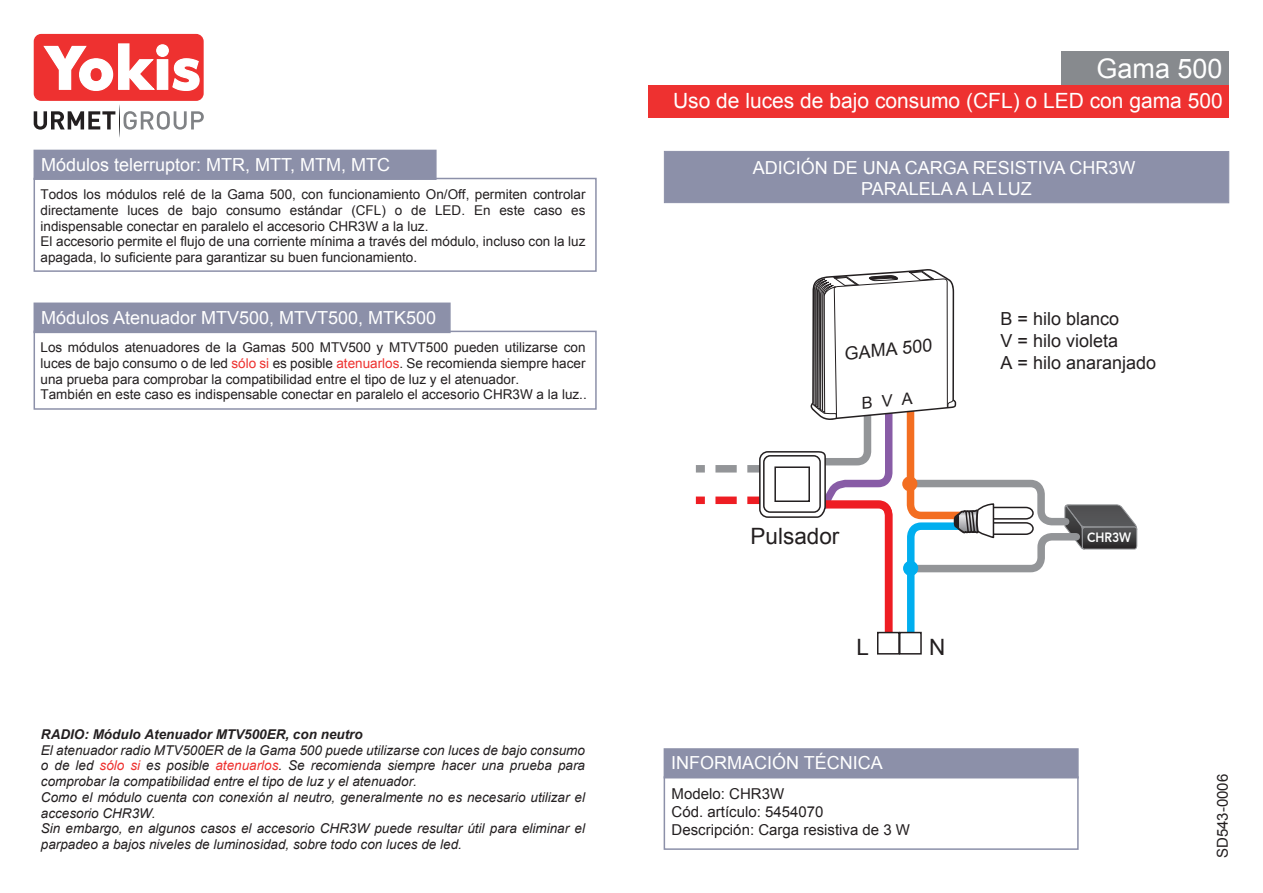
<style>
.page{position:relative;width:1263px;height:893px;background:#fff}
.page>*{position:absolute;margin:0;border:0;box-sizing:border-box;transform-origin:0 0}
.t1{font:27px "Arial";color:#fff}
.t2{font:22.5px "Arial";color:#231f20}
.t3{font:21px "Arial";color:#fff}
.t4{font:18px/21px "Arial";color:#fff;text-align:center}
.t5{font:18px/21.6px "Arial";color:#231f20}
.t6{font:15px/18px "Arial";color:#231f20}
.t7{font:13.5px/15.8px "Arial";color:#231f20}
.t8{font:italic 13.5px/15.8px "Arial";color:#231f20}
.t9{font:italic 700 13.5px "Arial";color:#231f20}
.t10{font:800 13.5px "Avenir";color:#fff;scale:.9 1}
.s1{color:#ee3230}
</style>
<div class="page">
<div style="left:1061px;top:51px;width:168px;height:34px;background:#878a8e"></div>
<div style="left:648px;top:86px;width:581px;height:32px;background:#ee3130"></div>
<div style="left:664px;top:151px;width:565px;height:52px;background:#8c90a9"></div>
<div style="left:664px;top:748px;width:415px;height:30px;background:#8c90a9;border:2px solid #8c90a9"></div>
<div style="left:664px;top:776px;width:415px;height:74px;border:2px solid #8c90a9"></div>
<div style="left:34px;top:150px;width:403px;height:30px;background:#8c90a9"></div>
<div style="left:34px;top:178px;width:563px;height:94px;border:2px solid #8c90a9"></div>
<div style="left:34px;top:303px;width:417px;height:30px;background:#8c90a9"></div>
<div style="left:34px;top:331px;width:563px;height:79px;border:2px solid #8c90a9"></div>
<div style="left:696px;top:497px;width:9px;height:7px;background:#ee1d23"></div>
<div style="left:696px;top:465px;width:9px;height:7px;background:#939598"></div>
<div style="left:899px;top:632px;width:23px;height:23px;background:#fff;border:2px solid #231f20"></div>
<div style="left:877px;top:632px;width:23px;height:23px;background:#fff;border:2px solid #231f20"></div>
<div style="left:34px;top:34px;width:170px;height:67px;background:#ee3130;border-radius:7px"></div>
<svg style="left:43px;top:43px;width:157px;height:48px"></svg>
<svg style="left:124px;top:111px;width:80px;height:19px"></svg>
<svg style="left:34px;top:111px;width:81px;height:19px"></svg>
<svg style="left:715px;top:269px;width:422px;height:376px"></svg>
<h3 class="t4" style="left:41px;top:154px;width:351px">Módulos telerruptor: MTR, MTT, MTM, MTC</h3>
<p class="t7" style="left:40px;top:187px;width:547px">Todos los módulos relé de la Gama 500, con funcionamiento On/Off, permiten controlar directamente luces de bajo consumo estándar (CFL) o de LED. En este caso es indispensable conectar en paralelo el accesorio CHR3W a la luz.<br>El accesorio permite el flujo de una corriente mínima a través del módulo, incluso con la luz apagada, lo suficiente para garantizar su buen funcionamiento.</p>
<h3 class="t4" style="left:41px;top:307px;width:397px">Módulos Atenuador MTV500, MTVT500, MTK500</h3>
<p class="t7" style="left:40px;top:340px;width:548px">Los módulos atenuadores de la Gamas 500 MTV500 y MTVT500 pueden utilizarse con luces de bajo consumo o de led <span class="s1">sólo si</span> es posible <span class="s1">atenuarlos</span>. Se recomienda siempre hacer una prueba para comprobar la compatibilidad entre el tipo de luz y el atenuador.<br>También en este caso es indispensable conectar en paralelo el accesorio CHR3W a la luz..</p>
<p class="t9" style="left:41px;top:725px;width:323px">RADIO: Módulo Atenuador MTV500ER, con neutro</p>
<p class="t8" style="left:41px;top:742px;width:546px">El atenuador radio MTV500ER de la Gama 500 puede utilizarse con luces de bajo consumo o de led <span class="s1">sólo si</span> es posible <span class="s1">atenuarlos</span>. Se recomienda siempre hacer una prueba para comprobar la compatibilidad entre el tipo de luz y el atenuador.<br>Como el módulo cuenta con conexión al neutro, generalmente no es necesario utilizar el accesorio CHR3W.<br>Sin embargo, en algunos casos el accesorio CHR3W puede resultar útil para eliminar el parpadeo a bajos niveles de luminosidad, sobre todo con luces de led.</p>
<h1 class="t1" style="left:1096px;top:51px;width:128px">Gama 500</h1>
<h3 class="t3" style="left:673px;top:87px;width:551px">Uso de luces de bajo consumo (CFL) o LED con gama 500</h3>
<h3 class="t4" style="left:753px;top:158px;width:384px">ADICIÓN DE UNA CARGA RESISTIVA CHR3W<br>PARALELA A LA LUZ</h3>
<h3 class="t5" style="left:843px;top:343px;width:90px;rotate:-6deg">GAMA 500</h3>
<h3 class="t5" style="left:1000px;top:308px;width:157px">B = hilo blanco<br>V = hilo violeta<br>A = hilo anaranjado</h3>
<h2 class="t2" style="left:751px;top:521px;width:90px">Pulsador</h2>
<h2 class="t2" style="left:857px;top:632px;width:14px">L</h2>
<h2 class="t2" style="left:929px;top:632px;width:18px">N</h2>
<h3 class="t4" style="left:671px;top:753px;width:213px">INFORMACIÓN TÉCNICA</h3>
<p class="t6" style="left:672px;top:785px;width:240px">Modelo: CHR3W<br>Cód. artículo: 5454070<br>Descripción: Carga resistiva de 3 W</p>
<p class="t10" style="left:1087px;top:529px;width:50px">CHR3W</p>
<p class="t6" style="left:1213px;top:858px;width:86px;rotate:-90deg">SD543-0006</p>
</div>
